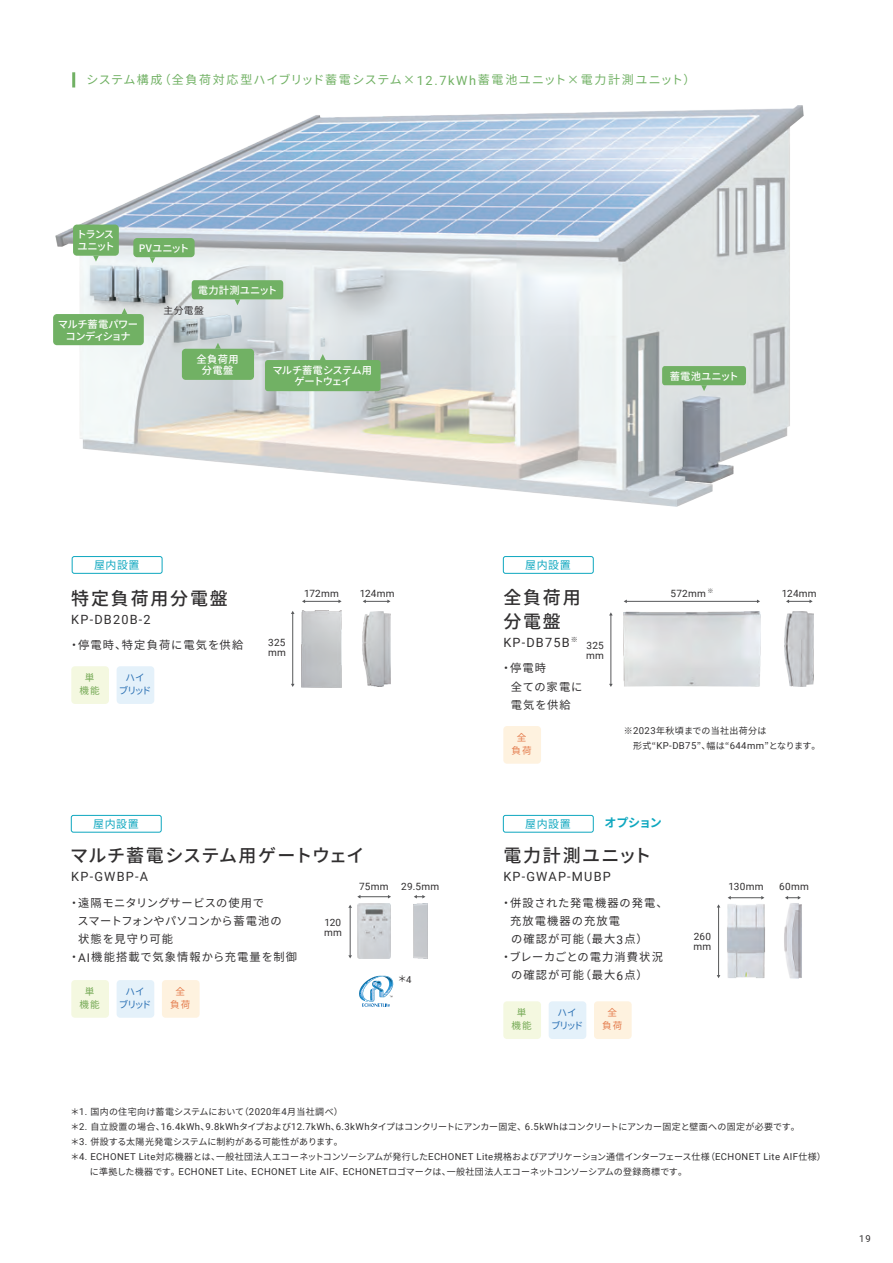
<style>
.page{position:relative;width:893px;height:1263px;background:#fff}
.page>*{position:absolute;margin:0;border:0;box-sizing:border-box;transform-origin:0 0}
.t1{font:500 18px/24px "Source Han Sans";letter-spacing:.095em;color:#312f30}
.t2{font:500 18px "Source Han Sans";letter-spacing:.005em;color:#312f30}
.t3{font:12.75px "Roboto";letter-spacing:.095em;color:#312f30}
.t4{font:12px "Source Han Sans";letter-spacing:.1em;color:#71b164}
.t5{font:700 12px "Source Han Sans";letter-spacing:-.055em;color:#0ea7bf}
.t6{font:11.25px/18px "Source Han Sans";letter-spacing:.085em;color:#312f30}
.t7{font:11.25px "Source Han Sans";letter-spacing:.015em;color:#312f30}
.t8{font:11.25px "Source Han Sans";letter-spacing:.06em;color:#312f30}
.t9{font:10.95px "Source Han Sans";letter-spacing:.05em;color:#0ea7bf}
.t10{font:500 10.2px/11.7px "Source Han Sans JP";letter-spacing:-.065em;color:#fff;text-align:center}
.t11{font:500 10.2px/11.7px "Source Han Sans JP";letter-spacing:-.05em;color:#fff;text-align:center}
.t12{font:500 10.2px/11.7px "Source Han Sans JP";letter-spacing:-.025em;color:#fff;text-align:center}
.t13{font:500 10.2px/11.7px "Source Han Sans JP";letter-spacing:-.11em;color:#fff}
.t14{font:500 10.2px "Source Han Sans JP";letter-spacing:.015em;color:#fff}
.t15{font:500 10.2px "Source Han Sans JP";letter-spacing:.005em;color:#fff}
.t16{font:10.05px/10.1px "Roboto";letter-spacing:.025em;color:#312f30}
.t17{font:9.75px "Source Han Sans JP";color:#231f20}
.t18{font:9.6px/12.8px "Source Han Sans";letter-spacing:-.195em;color:#2b71b4;text-align:center}
.t19{font:9.6px/12.8px "Source Han Sans";color:#75a955;text-align:center}
.t20{font:9.6px/12.8px "Source Han Sans";color:#e47c4d;text-align:center}
.t21{font:9.6px "Roboto";color:#312f30}
.t22{font:9px/15px "Source Han Sans";letter-spacing:.005em;color:#312f30}
.t23{font:9px/15px "Source Han Sans";letter-spacing:.045em;color:#312f30}
.s1{font-family:"Roboto";font-size:12.75px}
.s2{font-family:"Roboto";font-size:9.6px}
.s3{font-family:"Roboto";font-size:11.85px}
</style>
<div class="page">
<img style="left:56px;top:105px;width:747px;height:402px">
<hr style="left:72px;top:72px;width:3px;height:15px;background:#71b164">
<svg style="left:357px;top:895px;width:34px;height:3px"></svg>
<hr style="left:350px;top:907px;width:1px;height:49px;background:#57585a">
<svg style="left:414px;top:895px;width:11px;height:3px"></svg>
<img style="left:357px;top:903px;width:34px;height:55px">
<svg style="left:359px;top:976px;width:34px;height:31px"></svg>
<div style="left:71px;top:815px;width:90px;height:17px;border:1px solid #0ea7bf;border-radius:2px"></div>
<div style="left:71px;top:980px;width:38px;height:38px;background:#f4f8e0;border-radius:4px"></div>
<div style="left:117px;top:980px;width:37px;height:38px;background:#e4f1fa;border-radius:4px"></div>
<div style="left:162px;top:980px;width:38px;height:38px;background:#fef2df;border-radius:4px"></div>
<div style="left:503px;top:556px;width:90px;height:17px;border:1px solid #0ea7bf;border-radius:2px"></div>
<div style="left:503px;top:726px;width:38px;height:38px;background:#fef2df;border-radius:4px"></div>
<hr style="left:611px;top:615px;width:1px;height:69px;background:#57585a">
<hr style="left:626px;top:601px;width:131px;height:1px;background:#57585a">
<img style="left:785px;top:612px;width:29px;height:75px">
<svg style="left:786px;top:599px;width:27px;height:4px"></svg>
<div style="left:117px;top:666px;width:37px;height:38px;background:#e4f1fa;border-radius:4px"></div>
<hr style="left:292px;top:613px;width:1px;height:71px;background:#57585a">
<hr style="left:305px;top:601px;width:34px;height:1px;background:#57585a">
<img style="left:302px;top:611px;width:39px;height:76px">
<img style="left:362px;top:612px;width:29px;height:75px">
<svg style="left:363px;top:599px;width:27px;height:4px"></svg>
<div style="left:72px;top:556px;width:90px;height:17px;border:1px solid #0ea7bf;border-radius:2px"></div>
<div style="left:71px;top:666px;width:38px;height:38px;background:#f4f8e0;border-radius:4px"></div>
<div style="left:73px;top:225px;width:46px;height:31px;background:#71b164;border-radius:4px"></div>
<svg style="left:93px;top:256px;width:6px;height:6px"></svg>
<div style="left:662px;top:366px;width:84px;height:19px;background:#71b164;border-radius:3px"></div>
<svg style="left:701px;top:385px;width:6px;height:6px"></svg>
<div style="left:192px;top:280px;width:91px;height:19px;background:#71b164;border-radius:3px"></div>
<svg style="left:235px;top:299px;width:5px;height:6px"></svg>
<div style="left:133px;top:238px;width:62px;height:19px;background:#71b164;border-radius:4px"></div>
<svg style="left:150px;top:257px;width:5px;height:6px"></svg>
<div style="left:182px;top:349px;width:72px;height:31px;background:#71b164;border-radius:4px"></div>
<svg style="left:215px;top:343px;width:6px;height:6px"></svg>
<div style="left:53px;top:314px;width:91px;height:31px;background:#71b164;border-radius:4px"></div>
<svg style="left:122px;top:308px;width:5px;height:6px"></svg>
<div style="left:265px;top:360px;width:116px;height:31px;background:#71b164;border-radius:3px"></div>
<svg style="left:320px;top:354px;width:6px;height:6px"></svg>
<div style="left:503px;top:815px;width:90px;height:17px;border:1px solid #0ea7bf;border-radius:2px"></div>
<div style="left:503px;top:1001px;width:38px;height:38px;background:#f4f8e0;border-radius:4px"></div>
<div style="left:549px;top:1001px;width:37px;height:38px;background:#e4f1fa;border-radius:4px"></div>
<div style="left:594px;top:1001px;width:38px;height:38px;background:#fef2df;border-radius:4px"></div>
<hr style="left:730px;top:897px;width:32px;height:1px;background:#57585a">
<hr style="left:718px;top:907px;width:1px;height:68px;background:#57585a">
<svg style="left:785px;top:896px;width:16px;height:3px"></svg>
<img style="left:727px;top:904px;width:38px;height:74px">
<img style="left:784px;top:903px;width:18px;height:76px">
<h3 class="t4" style="left:86px;top:73px;width:610px">システム構成（全負荷対応型ハイブリッド蓄電システム×<span class="s1">12.7kWh</span>蓄電池ユニット×電力計測ユニット）</h3>
<p class="t13" style="left:76px;top:229px;width:40px">トランスユニット</p>
<p class="t12" style="left:139px;top:242px;width:52px">PVユニット</p>
<p class="t14" style="left:198px;top:284px;width:81px">電力計測ユニット</p>
<p class="t17" style="left:164px;top:305px;width:42px">主分電盤</p>
<p class="t11" style="left:58px;top:318px;width:82px">マルチ蓄電パワーコンディショナ</p>
<p class="t12" style="left:197px;top:353px;width:43px">全負荷用分電盤</p>
<p class="t10" style="left:272px;top:364px;width:101px">マルチ蓄電システム用ゲートウェイ</p>
<p class="t15" style="left:670px;top:370px;width:70px">蓄電池ユニット</p>
<p class="t9" style="left:94px;top:559px;width:47px">屋内設置</p>
<p class="t9" style="left:525px;top:559px;width:47px">屋内設置</p>
<h1 class="t1" style="left:503px;top:585px;width:79px">全負荷用分電盤</h1>
<h2 class="t3" style="left:503px;top:633px;width:76px">KP-DB75B<sup>※</sup></h2>
<p class="t6" style="left:511px;top:660px;width:73px;text-indent:-10px">・停電時<br>全ての家電に電気を供給</p>
<p class="t20" style="left:512px;top:731px;width:22px">全負荷</p>
<p class="t16" style="left:670px;top:588px;width:45px">572mm <sup>※</sup></p>
<h1 class="t1" style="left:71px;top:587px;width:158px">特定負荷用分電盤</h1>
<p class="t16" style="left:782px;top:588px;width:36px">124mm</p>
<h2 class="t3" style="left:71px;top:611px;width:81px">KP-DB20B-2</h2>
<p class="t6" style="left:68px;top:636px;width:176px">・停電時、特定負荷に電気を供給</p>
<p class="t18" style="left:119px;top:672px;width:34px">ハイ<br>ブリッド</p>
<p class="t16" style="left:304px;top:588px;width:36px">172mm</p>
<p class="t16" style="left:360px;top:588px;width:36px">124mm</p>
<p class="t16" style="left:268px;top:637px;width:19px">325 mm</p>
<p class="t16" style="left:586px;top:640px;width:19px">325 mm</p>
<p class="t19" style="left:80px;top:672px;width:22px">単機能</p>
<p class="t23" style="left:624px;top:723px;width:198px">※<span class="s2">2023</span>年秋頃までの当社出荷分は<br>　形式“<span class="s2">KP-DB75</span>”、幅は“<span class="s2">644mm</span>”となります。</p>
<p class="t9" style="left:93px;top:818px;width:47px">屋内設置</p>
<h1 class="t2" style="left:70px;top:846px;width:296px">マルチ蓄電システム用ゲートウェイ</h1>
<h2 class="t3" style="left:71px;top:868px;width:78px">KP-GWBP-A</h2>
<p class="t8" style="left:68px;top:897px;width:197px">・遠隔モニタリングサービスの使用で</p>
<p class="t7" style="left:78px;top:915px;width:206px">スマートフォンやパソコンから蓄電池の</p>
<p class="t6" style="left:78px;top:930px;width:97px">状態を見守り可能</p>
<p class="t6" style="left:68px;top:948px;width:230px">・<span class="s3">AI</span>機能搭載で気象情報から充電量を制御</p>
<p class="t19" style="left:80px;top:985px;width:22px">単機能</p>
<p class="t18" style="left:119px;top:985px;width:34px">ハイ<br>ブリッド</p>
<p class="t20" style="left:170px;top:985px;width:22px">全負荷</p>
<p class="t16" style="left:359px;top:881px;width:31px">75mm</p>
<p class="t16" style="left:401px;top:881px;width:39px">29.5mm</p>
<p class="t16" style="left:324px;top:917px;width:19px">120 mm</p>
<p class="t22" style="left:398px;top:972px;width:15px">＊<span class="s2">4</span></p>
<h3 class="t5" style="left:605px;top:816px;width:59px">オプション</h3>
<p class="t9" style="left:525px;top:818px;width:47px">屋内設置</p>
<h1 class="t1" style="left:503px;top:844px;width:150px">電力計測ユニット</h1>
<h2 class="t3" style="left:503px;top:868px;width:109px">KP-GWAP-MUBP</h2>
<p class="t6" style="left:500px;top:894px;width:169px">・併設された発電機器の発電、</p>
<p class="t6" style="left:510px;top:912px;width:136px">充放電機器の充放電　　</p>
<p class="t6" style="left:511px;top:930px;width:138px">の確認が可能（最大<span class="s3">3</span>点）</p>
<p class="t6" style="left:500px;top:948px;width:164px">・ブレーカごとの電力消費状況</p>
<p class="t6" style="left:511px;top:966px;width:138px">の確認が可能（最大<span class="s3">6</span>点）</p>
<p class="t19" style="left:512px;top:1007px;width:22px">単機能</p>
<p class="t18" style="left:551px;top:1007px;width:34px">ハイ<br>ブリッド</p>
<p class="t20" style="left:602px;top:1007px;width:22px">全負荷</p>
<p class="t16" style="left:694px;top:931px;width:19px">260 mm</p>
<p class="t16" style="left:728px;top:881px;width:36px">130mm</p>
<p class="t16" style="left:779px;top:881px;width:31px">60mm</p>
<p class="t22" style="left:70px;top:1104px;width:757px">＊<span class="s2">1.</span> 国内の住宅向け蓄電システムにおいて（<span class="s2">2020</span>年<span class="s2">4</span>月当社調べ）<br>＊<span class="s2">2.</span> 自立設置の場合、<span class="s2">16.4kWh</span>、<span class="s2">9.8kWh</span>タイプおよび<span class="s2">12.7kWh</span>、<span class="s2">6.3kWh</span>タイプはコンクリートにアンカー固定、<span class="s2">6.5kWh</span>はコンクリートにアンカー固定と壁面への固定が必要です。<br>＊<span class="s2">3.</span> 併設する太陽光発電システムに制約がある可能性があります。<br>＊<span class="s2">4. ECHONET Lite</span>対応機器とは、一般社団法人エコーネットコンソーシアムが発行した<span class="s2">ECHONET Lite</span>規格およびアプリケーション通信インターフェース仕様（<span class="s2">ECHONET Lite AIF</span>仕様）　　に準拠した機器です。<span class="s2">ECHONET Lite</span>、<span class="s2">ECHONET Lite AIF</span>、<span class="s2">ECHONET</span>ロゴマークは、一般社団法人エコーネットコンソーシアムの登録商標です。</p>
<p class="t21" style="left:859px;top:1232px;width:13px">19</p>
</div>
